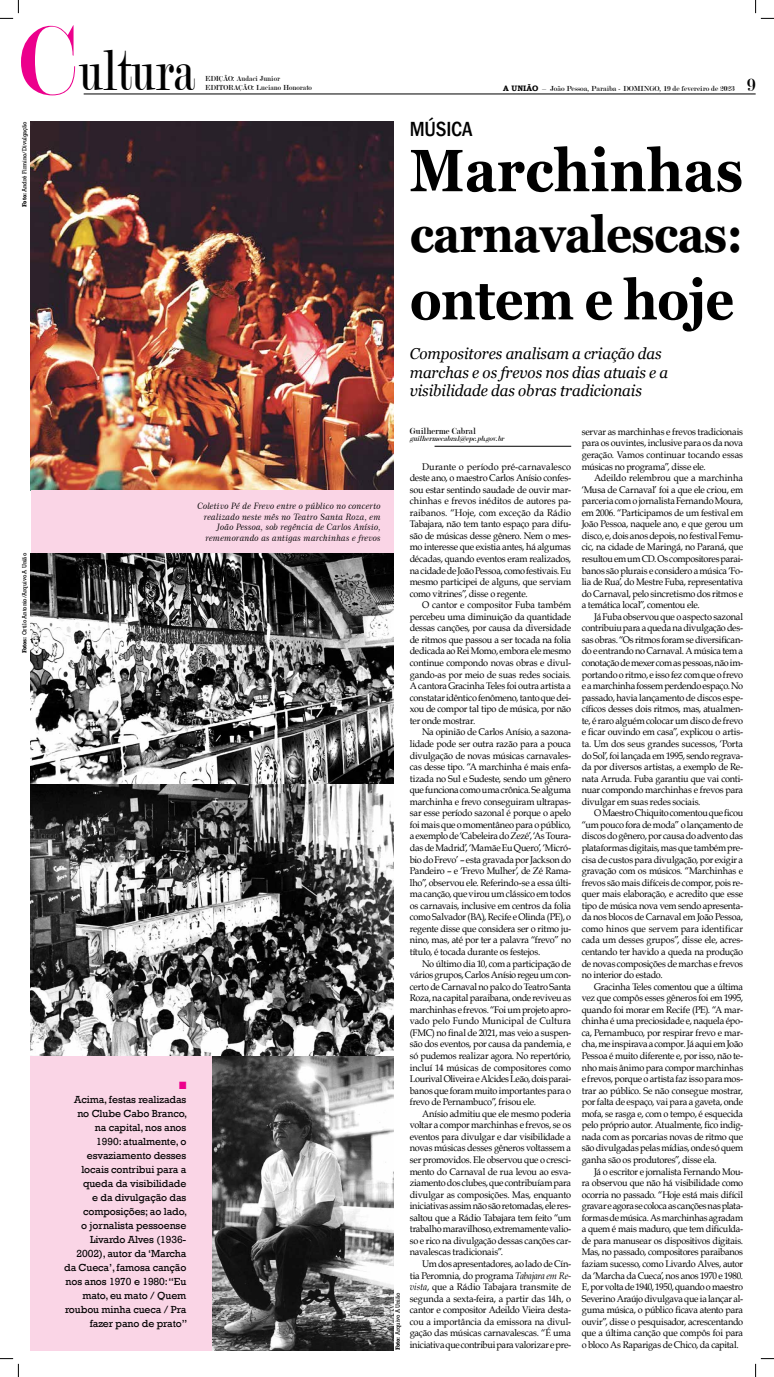
<style>
.page{position:relative;width:774px;height:1377px;background:#fff}
.page>*{position:absolute;margin:0;border:0;box-sizing:border-box;transform-origin:0 0}
.t1{font:61.25px "Modern";color:#000;scale:.75 1}
.t2{font:700 59.5px "Georgia";letter-spacing:.005em;color:#000;scale:.9 1}
.t3{font:700 56px "Georgia";letter-spacing:-.015em;color:#000;scale:.9 1}
.t4{font:700 50.75px "Georgia";letter-spacing:-.02em;color:#000;scale:.9 1}
.t5{font:500 condensed 21px "Franklin Gothic";letter-spacing:-.01em;color:#000}
.t6{font:19.25px "Modern";color:#000}
.t7{font:italic 15.75px/18.9px "Georgia";color:#000;scale:.96 1}
.t8{font:10.5px/14px "Rockwell";letter-spacing:-.01em;color:#000;text-align:right}
.t9{font:10.5px "Dixieland Normal";color:#ec008c;scale:.92 1}
.t10{font:9.62px/11.5px "Book Antiqua";letter-spacing:-.02em;color:#000;text-align:justify;scale:.95 1}
.t11{font:9.62px "Modern";color:#000;scale:.95 1}
.t12{font:8.75px/10.5px "Century 751 BT Italic B";color:#000;text-align:right}
.t13{font:7.88px "Modern";color:#000}
.t14{font:7.88px/9.5px "Modern";color:#000;scale:.95 1}
.t15{font:italic 7.88px "Modern";color:#000;scale:.95 1}
.t16{font:6.12px "Rockwell";letter-spacing:-.01em;color:#000;scale:.95 1}
.s1{font-size:105px;color:#ec008c}
.s2{font-weight:700}
.s3{font-family:"Bookman Old Style";font-weight:700}
.s4{font-style:italic}
</style>
<div class="page">
<hr style="left:84px;top:94px;width:671px;height:1px;background:#000">
<img style="left:31px;top:121px;width:362px;height:369px">
<div style="left:31px;top:490px;width:362px;height:63px;background:#fad5e6"></div>
<div style="left:31px;top:1056px;width:181px;height:293px;background:#fad5e6"></div>
<img style="left:31px;top:553px;width:362px;height:502px">
<img style="left:212px;top:1056px;width:181px;height:293px">
<hr style="left:434px;top:446px;width:137px;height:1px;background:#000">
<svg style="left:0;top:0;width:19px;height:19px"></svg>
<svg style="left:0;top:1358px;width:19px;height:18px"></svg>
<svg style="left:755px;top:0;width:18px;height:19px"></svg>
<svg style="left:755px;top:1358px;width:18px;height:18px"></svg>
<h1 class="t1" style="left:18px;top:40px;width:237px"><span class="s1">C</span>ultura</h1>
<p class="t14" style="left:205px;top:74px;width:114px">EDIÇÃO: Audaci Junior<br>EDITORAÇÃO: Luciano Honorato</p>
<p class="t16" style="left:21px;top:207px;width:91px;rotate:-90deg"><span class="s2">Foto:</span> André Firmino/Divulgação</p>
<p class="t16" style="left:21px;top:653px;width:107px;rotate:-90deg"><span class="s2">Fotos:</span> Ortilo Antonio/Arquivo A União</p>
<p class="t12" style="left:197px;top:501px;width:185px">Coletivo Pé de Frevo entre o público no concerto realizado neste mês no Teatro Santa Roza, em João Pessoa, sob regência de Carlos Anísio, rememorando as antigas marchinhas e frevos</p>
<p class="t9" style="left:179px;top:1080px;width:10px">n</p>
<p class="t8" style="left:64px;top:1092px;width:124px">Acima, festas realizadas no Clube Cabo Branco, na capital, nos anos<br>1990: atualmente, o esvaziamento desses locais contribui para a queda da visibilidade<br>e da divulgação das composições; ao lado,<br>o jornalista pessoense<br>Livardo Alves (1936-<br>2002), autor da ‘Marcha da Cueca’, famosa canção nos anos 1970 e 1980: “Eu mato, eu mato / Quem roubou minha cueca / Pra fazer pano de prato”</p>
<h3 class="t5" style="left:409px;top:115px;width:64px">MÚSICA</h3>
<p class="t13" style="left:503px;top:84px;width:233px"><span class="s3">A UNIÃO</span> – João Pessoa, Paraíba - DOMINGO, 19 de fevereiro de 2023</p>
<h3 class="t6" style="left:746px;top:75px;width:10px">9</h3>
<h2 class="t2" style="left:409px;top:132px;width:372px">Marchinhas</h2>
<h3 class="t4" style="left:409px;top:202px;width:372px">carnavalescas:</h3>
<h3 class="t3" style="left:409px;top:264px;width:362px">ontem e hoje</h3>
<h3 class="t7" style="left:409px;top:344px;width:270px">Compositores analisam a criação das marchas e os frevos nos dias atuais e a visibilidade das obras tradicionais</h3>
<p class="t16" style="left:394px;top:1349px;width:62px;rotate:-90deg"><span class="s2">Foto:</span> Arquivo A União</p>
<p class="t11" style="left:409px;top:426px;width:71px">Guilherme Cabral</p>
<p class="t15" style="left:409px;top:434px;width:103px">guilhermecabral@epc.pb.gov.br</p>
<p class="t10" style="left:409px;top:460px;width:171px;text-indent:12px">Durante o período pré-carnavalesco deste ano, o maestro Carlos Anísio confes&shy;sou estar sentindo saudade de ouvir mar&shy;chinhas e frevos inéditos de autores pa&shy;raibanos. “Hoje, com exceção da Rádio Tabajara, não tem tanto espaço para difu&shy;são de músicas desse gênero. Nem o mes&shy;mo interesse que existia antes, há algumas décadas, quando eventos eram realizados, na cidade de João Pessoa, como festivais. Eu mesmo participei de alguns, que serviam como vitrines”, disse o regente.</p>
<p class="t10" style="left:409px;top:599px;width:171px;text-indent:12px">O cantor e compositor Fuba também percebeu uma diminuição da quantidade dessas canções, por causa da diversidade de ritmos que passou a ser tocada na folia dedicada ao Rei Momo, embora ele mesmo continue compondo novas obras e divul&shy;gando-as por meio de suas redes sociais.<br>A cantora Gracinha Teles foi outra artista a constatar idêntico fenômeno, tanto que dei&shy;xou de compor tal tipo de música, por não ter onde mostrar.</p>
<p class="t10" style="left:409px;top:726px;width:171px;text-indent:12px">Na opinião de Carlos Anísio, a sazona&shy;lidade pode ser outra razão para a pouca divulgação de novas músicas carnavales&shy;cas desse tipo. “A marchinha é mais enfa&shy;tizada no Sul e Sudeste, sendo um gênero que funciona como uma crônica. Se alguma marchinha e frevo conseguiram ultrapas&shy;sar esse período sazonal é porque o apelo foi mais que o momentâneo para o público, a exemplo de ‘Cabeleira do Zezé’, ‘As Toura&shy;das de Madrid’, ‘Mamãe Eu Quero’, ‘Micró&shy;bio do Frevo’ – esta gravada por Jackson do Pandeiro – e ‘Frevo Mulher’, de Zé Rama&shy;lho”, observou ele. Referindo-se a essa últi&shy;ma canção, que virou um clássico em todos os carnavais, inclusive em centros da folia como Salvador (BA), Recife e Olinda (PE), o regente disse que considera ser o ritmo ju&shy;nino, mas, até por ter a palavra “frevo” no título, é tocada durante os festejos.</p>
<p class="t10" style="left:409px;top:957px;width:171px;text-indent:12px">No último dia 10, com a participação de vários grupos, Carlos Anísio regeu um con&shy;certo de Carnaval no palco do Teatro Santa Roza, na capital paraibana, onde reviveu as marchinhas e frevos. “Foi um projeto apro&shy;vado pelo Fundo Municipal de Cultura (FMC) no final de 2021, mas veio a suspen&shy;são dos eventos, por causa da pandemia, e só pudemos realizar agora. No repertório, incluí 14 músicas de compositores como Lourival Oliveira e Alcides Leão, dois parai&shy;banos que foram muito importantes para o frevo de Pernambuco”, frisou ele.</p>
<p class="t10" style="left:409px;top:1107px;width:171px;text-indent:12px">Anísio admitiu que ele mesmo poderia voltar a compor marchinhas e frevos, se os eventos para divulgar e dar visibilidade a novas músicas desses gêneros voltassem a ser promovidos. Ele observou que o cresci&shy;mento do Carnaval de rua levou ao esva&shy;ziamento dos clubes, que contribuíam para divulgar as composições. Mas, enquanto iniciativas assim não são retomadas, ele res&shy;saltou que a Rádio Tabajara tem feito “um trabalho maravilhoso, extremamente valio&shy;so e rico na divulgação dessas canções car&shy;navalescas tradicionais”.</p>
<p class="t10" style="left:409px;top:1257px;width:171px;text-indent:12px">Um dos apresentadores, ao lado de Cín&shy;tia Peromnia, do programa <span class="s4">Tabajara em Re&shy;vista</span>, que a Rádio Tabajara transmite de segunda a sexta-feira, a partir das 14h, o cantor e compositor Adeildo Vieira desta&shy;cou a importância da emissora na divul&shy;gação das músicas carnavalescas. “É uma iniciativa que contribui para valorizar e pre-</p>
<p class="t10" style="left:581px;top:425px;width:171px">servar as marchinhas e frevos tradicionais para os ouvintes, inclusive para os da nova geração. Vamos continuar tocando essas músicas no programa”, disse ele.</p>
<p class="t10" style="left:581px;top:472px;width:171px;text-indent:12px">Adeildo relembrou que a marchinha ‘Musa de Carnaval’ foi a que ele criou, em parceria com o jornalista Fernando Moura, em 2006. “Participamos de um festival em João Pessoa, naquele ano, e que gerou um disco, e, dois anos depois, no festival Femu&shy;cic, na cidade de Maringá, no Paraná, que resultou em um CD. Os compositores parai&shy;banos são plurais e considero a música ‘Fo&shy;lia de Rua’, do Mestre Fuba, representativa do Carnaval, pelo sincretismo dos ritmos e a temática local”, comentou ele.</p>
<p class="t10" style="left:581px;top:610px;width:171px;text-indent:12px">Já Fuba observou que o aspecto sazonal contribuiu para a queda na divulgação des&shy;sas obras. “Os ritmos foram se diversifican&shy;do e entrando no Carnaval. A música tem a conotação de mexer com as pessoas, não im&shy;portando o ritmo, e isso fez com que o frevo e a marchinha fossem perdendo espaço. No passado, havia lançamento de discos espe&shy;cíficos desses dois ritmos, mas, atualmen&shy;te, é raro alguém colocar um disco de frevo e ficar ouvindo em casa”, explicou o artis&shy;ta. Um dos seus grandes sucessos, ‘Porta do Sol’, foi lançada em 1995, sendo regrava&shy;da por diversos artistas, a exemplo de Re&shy;nata Arruda. Fuba garantiu que vai conti&shy;nuar compondo marchinhas e frevos para divulgar em suas redes sociais.</p>
<p class="t10" style="left:581px;top:807px;width:171px;text-indent:12px">O Maestro Chiquito comentou que ficou “um pouco fora de moda” o lançamento de discos do gênero, por causa do advento das plataformas digitais, mas que também pre&shy;cisa de custos para divulgação, por exigir a gravação com os músicos. “Marchinhas e frevos são mais difíceis de compor, pois re&shy;quer mais elaboração, e acredito que esse tipo de música nova vem sendo apresenta&shy;da nos blocos de Carnaval em João Pessoa, como hinos que servem para identificar cada um desses grupos”, disse ele, acres&shy;centando ter havido a queda na produção de novas composições de marchas e frevos no interior do estado.</p>
<p class="t10" style="left:581px;top:980px;width:171px;text-indent:12px">Gracinha Teles comentou que a última vez que compôs esses gêneros foi em 1995, quando foi morar em Recife (PE). “A mar&shy;chinha é uma preciosidade e, naquela épo&shy;ca, Pernambuco, por respirar frevo e mar&shy;cha, me inspirava a compor. Já aqui em João Pessoa é muito diferente e, por isso, não te&shy;nho mais ânimo para compor marchinhas e frevos, porque o artista faz isso para mos&shy;trar ao público. Se não consegue mostrar, por falta de espaço, vai para a gaveta, onde mofa, se rasga e, com o tempo, é esquecida pelo próprio autor. Atualmente, fico indig&shy;nada com as porcarias novas de ritmo que são divulgadas pelas mídias, onde só quem ganha são os produtores”, disse ela.</p>
<p class="t10" style="left:581px;top:1165px;width:171px;text-indent:12px">Já o escritor e jornalista Fernando Mou&shy;ra observou que não há visibilidade como ocorria no passado. “Hoje está mais difícil gravar e agora se coloca as canções nas plata&shy;formas de música. As marchinhas agradam a quem é mais maduro, que tem dificulda&shy;de para manusear os dispositivos digitais.<br>Mas, no passado, compositores paraibanos faziam sucesso, como Livardo Alves, autor da ‘Marcha da Cueca’, nos anos 1970 e 1980.<br>E, por volta de 1940, 1950, quando o maestro Severino Araújo divulgava que ia lançar al&shy;guma música, o público ficava atento para ouvir”, disse o pesquisador, acrescentando que a última canção que compôs foi para o bloco As Raparigas de Chico, da capital.</p>
</div>
